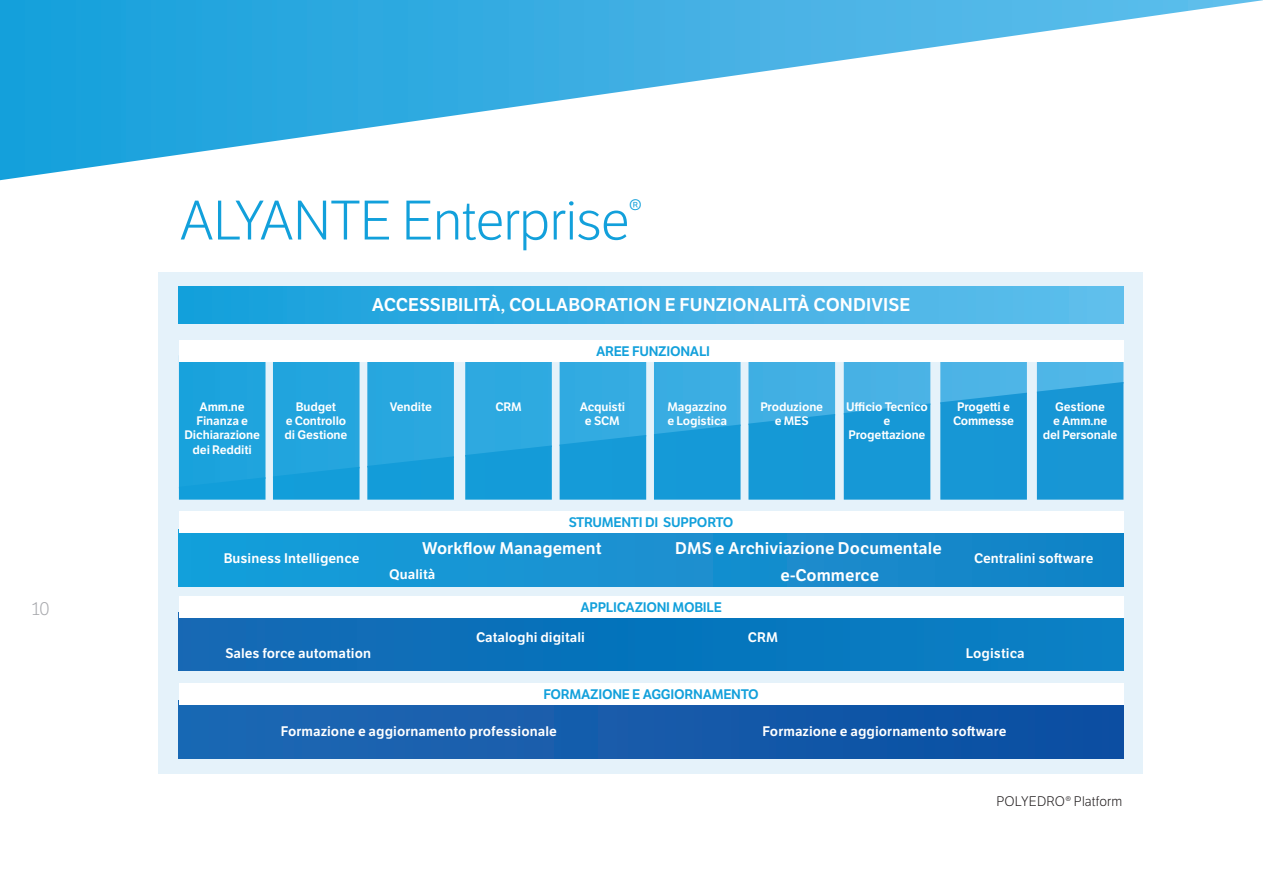
<style>
.page{position:relative;width:1263px;height:893px;background:#fff}
.page>*{position:absolute;margin:0;border:0;box-sizing:border-box;transform-origin:0 0}
.t1{font:300 54px "LFT Etica";letter-spacing:-.01em;color:#12a0db}
.t2{font:600 18px "LFT Etica";letter-spacing:.005em;color:#fff}
.t3{font:300 18px "LFT Etica";color:#a8a9ad}
.t4{font:600 16.5px "LFT Etica";letter-spacing:.005em;color:#fff}
.t5{font:600 13.5px "LFT Etica";letter-spacing:.005em;color:#fff}
.t6{font:600 13.5px "LFT Etica";letter-spacing:-.02em;color:#12a0db}
.t7{font:300 13.5px "LFT Etica";letter-spacing:.01em;color:#231f20}
.t8{font:600 12px/14.2px "LFT Etica";letter-spacing:-.01em;color:#fff;text-align:center}
</style>
<div class="page">
<svg style="left:0;top:0;width:1263px;height:180px"></svg>
<div style="left:159px;top:273px;width:984px;height:501px;background:#e5f2fa"></div>
<div style="left:179px;top:286px;width:945px;height:37px;background:linear-gradient(to right,#159fda,#63bfec)"></div>
<div style="left:179px;top:529px;width:945px;height:58px;background:linear-gradient(to right,#179fdb,#1581c5)"></div>
<div style="left:179px;top:613px;width:945px;height:58px;background:#0a74bc"></div>
<div style="left:179px;top:700px;width:945px;height:58px;background:linear-gradient(to right,#1e68b4,#0b4da1)"></div>
<svg style="left:179px;top:362px;width:86px;height:138px;background:#1ba2dc"></svg>
<svg style="left:367px;top:362px;width:87px;height:138px;background:#25a5dd"></svg>
<svg style="left:465px;top:362px;width:87px;height:138px;background:#26a5dd"></svg>
<svg style="left:654px;top:362px;width:86px;height:138px;background:#27a3dc"></svg>
<svg style="left:748px;top:362px;width:87px;height:138px;background:#2ba3dc"></svg>
<svg style="left:844px;top:362px;width:86px;height:138px;background:#27a0da"></svg>
<svg style="left:940px;top:362px;width:87px;height:138px;background:#279fd9"></svg>
<svg style="left:1037px;top:362px;width:86px;height:138px;background:#229cd7"></svg>
<svg style="left:560px;top:362px;width:86px;height:138px;background:#26a4dd"></svg>
<svg style="left:273px;top:362px;width:87px;height:138px;background:#20a3dc"></svg>
<div style="left:179px;top:340px;width:944px;height:22px;background:#fff"></div>
<div style="left:179px;top:511px;width:944px;height:21px;background:#fff"></div>
<div style="left:179px;top:597px;width:944px;height:21px;background:#fff"></div>
<div style="left:179px;top:683px;width:944px;height:22px;background:#fff"></div>
<h2 class="t3" style="left:32px;top:599px;width:20px">10</h2>
<h1 class="t1" style="left:180px;top:190px;width:464px">ALYANTE Enterprise<sup>®</sup></h1>
<h2 class="t2" style="left:372px;top:293px;width:540px">ACCESSIBILITÀ, COLLABORATION E FUNZIONALITÀ CONDIVISE</h2>
<p class="t8" style="left:184px;top:400px;width:77px">Amm.ne<br>Finanza e<br>Dichiarazione dei Redditi</p>
<p class="t6" style="left:596px;top:343px;width:116px">AREE FUNZIONALI</p>
<p class="t8" style="left:390px;top:400px;width:44px">Vendite</p>
<p class="t8" style="left:667px;top:400px;width:61px;text-align:left">Magazzino e Logistica</p>
<p class="t8" style="left:760px;top:400px;width:64px">Produzione e MES</p>
<p class="t8" style="left:846px;top:400px;width:83px">Ufficio Tecnico e<br>Progettazione</p>
<p class="t8" style="left:953px;top:400px;width:63px">Progetti e<br>Commesse</p>
<p class="t8" style="left:1043px;top:400px;width:76px">Gestione<br>e Amm.ne del Personale</p>
<p class="t8" style="left:580px;top:400px;width:47px">Acquisti e SCM</p>
<p class="t8" style="left:296px;top:400px;width:42px">Budget</p>
<p class="t8" style="left:495px;top:400px;width:28px">CRM</p>
<p class="t8" style="left:285px;top:414px;width:64px;text-align:left">e Controllo di Gestione</p>
<p class="t6" style="left:569px;top:514px;width:166px">STRUMENTI DI SUPPORTO</p>
<p class="t5" style="left:224px;top:550px;width:137px">Business Intelligence</p>
<p class="t5" style="left:225px;top:645px;width:147px">Sales force automation</p>
<h3 class="t4" style="left:422px;top:538px;width:181px">Workflow Management</h3>
<p class="t5" style="left:389px;top:566px;width:48px">Qualità</p>
<h3 class="t4" style="left:780px;top:565px;width:100px">e-Commerce</h3>
<h3 class="t4" style="left:675px;top:538px;width:268px">DMS e Archiviazione Documentale</h3>
<p class="t6" style="left:580px;top:599px;width:143px">APPLICAZIONI MOBILE</p>
<p class="t5" style="left:476px;top:629px;width:110px">Cataloghi digitali</p>
<p class="t5" style="left:748px;top:629px;width:32px">CRM</p>
<p class="t6" style="left:544px;top:686px;width:217px">FORMAZIONE E AGGIORNAMENTO</p>
<p class="t5" style="left:974px;top:550px;width:121px">Centralini software</p>
<p class="t5" style="left:966px;top:645px;width:60px">Logistica</p>
<p class="t5" style="left:281px;top:723px;width:278px">Formazione e aggiornamento professionale</p>
<p class="t5" style="left:763px;top:723px;width:245px">Formazione e aggiornamento software</p>
<p class="t7" style="left:996px;top:793px;width:127px">POLYEDRO® Platform</p>
</div>
